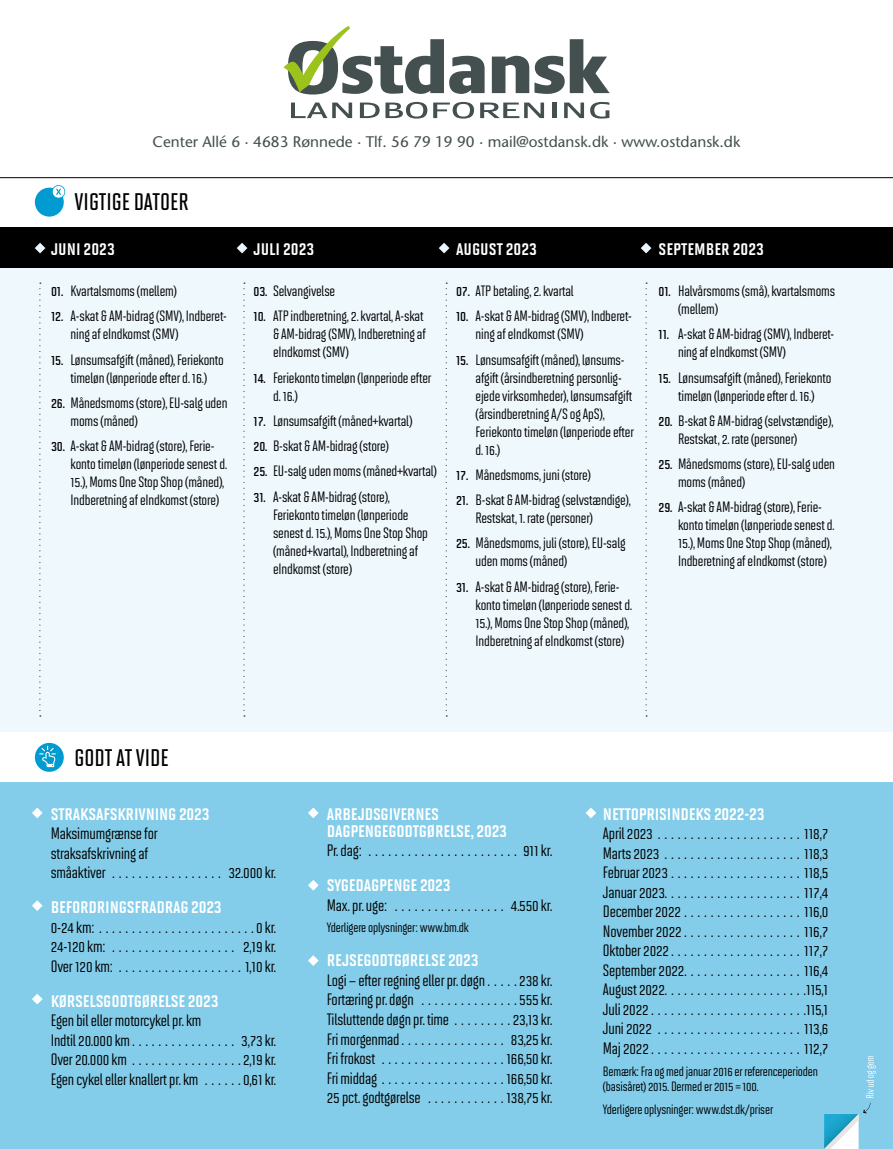
<style>
.page{position:relative;width:893px;height:1149px;background:#fff}
.page>*{position:absolute;margin:0;border:0;box-sizing:border-box;transform-origin:0 0}
.t1{font:24px "Solano Gothic MVB Sb Cap";color:#000}
.t2{font:19.5px/17.2px "Solano Gothic MVB Bd SC";letter-spacing:-.01em;color:#fff}
.t3{font:500 16.5px/19.5px "Solano Gothic MVB";letter-spacing:-.01em;color:#000;text-align:justify}
.t4{font:15.3px "Stone Sans";color:#444f50}
.t5{font:500 15px/18px "Solano Gothic MVB";letter-spacing:-.01em;color:#000}
.t6{font:500 13.5px/15px "Solano Gothic MVB";letter-spacing:-.01em;color:#000}
.s1{font-weight:600}
</style>
<div class="page">
<div style="left:0;top:258px;width:893px;height:473px;background:#eef8fd"></div>
<div style="left:0;top:782px;width:893px;height:366px;background:#83cdea"></div>
<div style="left:35px;top:188px;width:29px;height:28px;background:#009bd0;border-radius:50%"></div>
<svg style="left:52px;top:185px;width:13px;height:13px"></svg>
<svg style="left:35px;top:742px;width:29px;height:29px"></svg>
<svg style="left:39px;top:745px;width:17px;height:21px"></svg>
<div style="left:0;top:227px;width:893px;height:40px;background:#000"></div>
<svg style="left:824px;top:1056px;width:52px;height:92px"></svg>
<svg style="left:32px;top:807px;width:11px;height:11px"></svg>
<svg style="left:308px;top:807px;width:11px;height:11px"></svg>
<svg style="left:586px;top:807px;width:10px;height:11px"></svg>
<svg style="left:32px;top:900px;width:11px;height:10px"></svg>
<svg style="left:308px;top:880px;width:11px;height:10px"></svg>
<svg style="left:32px;top:994px;width:11px;height:10px"></svg>
<svg style="left:308px;top:955px;width:11px;height:10px"></svg>
<svg style="left:35px;top:243px;width:10px;height:10px"></svg>
<svg style="left:40px;top:283px;width:1px;height:433px"></svg>
<svg style="left:237px;top:243px;width:10px;height:10px"></svg>
<svg style="left:446px;top:283px;width:1px;height:433px"></svg>
<svg style="left:244px;top:283px;width:1px;height:433px"></svg>
<svg style="left:646px;top:283px;width:1px;height:433px"></svg>
<svg style="left:439px;top:243px;width:10px;height:10px"></svg>
<svg style="left:641px;top:243px;width:10px;height:10px"></svg>
<hr style="left:0;top:177px;width:893px;height:1px;background:#000">
<svg style="left:492px;top:39px;width:118px;height:55px"></svg>
<svg style="left:291px;top:102px;width:61px;height:16px"></svg>
<svg style="left:360px;top:102px;width:67px;height:16px"></svg>
<svg style="left:433px;top:102px;width:41px;height:16px"></svg>
<svg style="left:480px;top:102px;width:64px;height:16px"></svg>
<hr style="left:552px;top:102px;width:4px;height:16px;background:#444f50">
<svg style="left:564px;top:102px;width:20px;height:16px"></svg>
<svg style="left:590px;top:102px;width:19px;height:16px"></svg>
<svg style="left:283px;top:26px;width:202px;height:68px"></svg>
<p class="t4" style="left:153px;top:133px;width:589px">Center Allé 6 · 4683 Rønnede · Tlf. 56 79 19 90 · mail@ostdansk.dk · www.ostdansk.dk</p>
<h1 class="t1" style="left:75px;top:188px;width:116px">VIGTIGE DATOER</h1>
<h2 class="t2" style="left:51px;top:239px;width:65px">JUNI 2023</h2>
<p class="t5" style="left:51px;top:282px;width:127px"><span class="s1">01.</span> Kvartalsmoms (mellem)</p>
<p class="t5" style="left:71px;top:307px;width:158px;text-indent:-20px"><span class="s1">12.</span> A-skat &amp; AM-bidrag (SMV), Indberet&shy;ning af eIndkomst (SMV)</p>
<p class="t5" style="left:51px;top:350px;width:174px;text-align:center"><span class="s1">15.</span> Lønsumsafgift (måned), Feriekonto timeløn (lønperiode efter d. 16.)</p>
<p class="t5" style="left:71px;top:393px;width:158px;text-indent:-20px"><span class="s1">26.</span> Månedsmoms (store), EU-salg uden moms (måned)</p>
<p class="t5" style="left:71px;top:436px;width:158px;text-indent:-20px"><span class="s1">30.</span> A-skat &amp; AM-bidrag (store), Ferie&shy;konto timeløn (lønperiode senest d.<br>15.), Moms One Stop Shop (måned), Indberetning af eIndkomst (store)</p>
<h2 class="t2" style="left:254px;top:239px;width:62px">JULI 2023</h2>
<p class="t5" style="left:254px;top:282px;width:83px"><span class="s1">03.</span> Selvangivelse</p>
<p class="t5" style="left:273px;top:307px;width:154px;text-indent:-20px"><span class="s1">10.</span> ATP indberetning, 2. kvartal, A-skat &amp; AM-bidrag (SMV), Indberetning af eIndkomst (SMV)</p>
<p class="t5" style="left:273px;top:368px;width:160px;text-indent:-20px"><span class="s1">14.</span> Feriekonto timeløn (lønperiode efter d. 16.)</p>
<p class="t5" style="left:254px;top:411px;width:160px"><span class="s1">17.</span> Lønsumsafgift (måned+kvartal)</p>
<p class="t5" style="left:254px;top:436px;width:137px"><span class="s1">20.</span> B-skat &amp; AM-bidrag (store)</p>
<p class="t5" style="left:254px;top:462px;width:185px"><span class="s1">25.</span> EU-salg uden moms (måned+kvartal)</p>
<p class="t5" style="left:273px;top:487px;width:156px;text-indent:-20px"><span class="s1">31.</span> A-skat &amp; AM-bidrag (store),<br>Feriekonto timeløn (lønperiode senest d. 15.), Moms One Stop Shop (måned+kvartal), Indberetning af eIndkomst (store)</p>
<h2 class="t2" style="left:456px;top:239px;width:82px">AUGUST 2023</h2>
<p class="t5" style="left:456px;top:282px;width:119px"><span class="s1">07.</span> ATP betaling, 2. kvartal</p>
<p class="t5" style="left:476px;top:307px;width:158px;text-indent:-20px"><span class="s1">10.</span> A-skat &amp; AM-bidrag (SMV), Indberet&shy;ning af eIndkomst (SMV)</p>
<p class="t5" style="left:476px;top:350px;width:160px;text-indent:-20px"><span class="s1">15.</span> Lønsumsafgift (måned), lønsums&shy;afgift (årsindberetning personlig&shy;ejede virksomheder), lønsumsafgift (årsindberetning A/S og ApS),<br>Feriekonto timeløn (lønperiode efter d. 16.)</p>
<p class="t5" style="left:456px;top:465px;width:136px"><span class="s1">17.</span> Månedsmoms, juni (store)</p>
<p class="t5" style="left:476px;top:490px;width:157px;text-indent:-20px"><span class="s1">21.</span> B-skat &amp; AM-bidrag (selvstændige),<br>Restskat, 1. rate (personer)</p>
<p class="t5" style="left:476px;top:534px;width:152px;text-indent:-20px"><span class="s1">25.</span> Månedsmoms, juli (store), EU-salg uden moms (måned)</p>
<p class="t5" style="left:476px;top:577px;width:158px;text-indent:-20px"><span class="s1">31.</span> A-skat &amp; AM-bidrag (store), Ferie&shy;konto timeløn (lønperiode senest d.<br>15.), Moms One Stop Shop (måned), Indberetning af eIndkomst (store)</p>
<h2 class="t2" style="left:659px;top:239px;width:107px">SEPTEMBER 2023</h2>
<p class="t5" style="left:678px;top:282px;width:159px;text-indent:-20px"><span class="s1">01.</span> Halvårsmoms (små), kvartalsmoms (mellem)</p>
<p class="t5" style="left:678px;top:325px;width:158px;text-indent:-20px"><span class="s1">11.</span> A-skat &amp; AM-bidrag (SMV), Indberet&shy;ning af eIndkomst (SMV)</p>
<p class="t5" style="left:659px;top:368px;width:174px;text-align:center"><span class="s1">15.</span> Lønsumsafgift (måned), Feriekonto timeløn (lønperiode efter d. 16.)</p>
<p class="t5" style="left:678px;top:411px;width:157px;text-indent:-20px"><span class="s1">20.</span> B-skat &amp; AM-bidrag (selvstændige),<br>Restskat, 2. rate (personer)</p>
<p class="t5" style="left:678px;top:454px;width:158px;text-indent:-20px"><span class="s1">25.</span> Månedsmoms (store), EU-salg uden moms (måned)</p>
<p class="t5" style="left:678px;top:498px;width:158px;text-indent:-20px"><span class="s1">29.</span> A-skat &amp; AM-bidrag (store), Ferie&shy;konto timeløn (lønperiode senest d.<br>15.), Moms One Stop Shop (måned), Indberetning af eIndkomst (store)</p>
<h1 class="t1" style="left:75px;top:744px;width:96px">GODT AT VIDE</h1>
<h2 class="t2" style="left:51px;top:803px;width:160px">STRAKSAFSKRIVNING 2023</h2>
<p class="t3" style="left:51px;top:823px;width:227px;text-align:left">Maksimumgrænse for<br>straksafskrivning af<br>småaktiver . . . . . . . . . . . . . . . . . 32.000 kr.</p>
<h2 class="t2" style="left:51px;top:897px;width:172px">BEFORDRINGSFRADRAG 2023</h2>
<p class="t3" style="left:51px;top:916px;width:227px">0-24 km: . . . . . . . . . . . . . . . . . . . . . . . . 0 kr.<br>24-120 km: . . . . . . . . . . . . . . . . . . . 2,19 kr.<br>Over 120 km: . . . . . . . . . . . . . . . . . . . 1,10 kr.</p>
<h2 class="t2" style="left:51px;top:990px;width:169px">KØRSELSGODTGØRELSE 2023</h2>
<p class="t3" style="left:51px;top:1010px;width:227px;text-align:left">Egen bil eller motorcykel pr. km<br>Indtil 20.000 km . . . . . . . . . . . . . . . . 3,73 kr.<br>Over 20.000 km . . . . . . . . . . . . . . . . . 2,19 kr.<br>Egen cykel eller knallert pr. km . . . . . . 0,61 kr.</p>
<h2 class="t2" style="left:327px;top:803px;width:182px">ARBEJDSGIVERNES<br>DAGPENGEGODTGØRELSE, 2023</h2>
<p class="t3" style="left:327px;top:840px;width:227px">Pr. dag: . . . . . . . . . . . . . . . . . . . . . . . 911 kr.</p>
<h2 class="t2" style="left:327px;top:875px;width:125px">SYGEDAGPENGE 2023</h2>
<p class="t3" style="left:327px;top:895px;width:227px">Max. pr. uge: . . . . . . . . . . . . . . . . . 4.550 kr.</p>
<p class="t6" style="left:327px;top:919px;width:143px">Yderligere oplysninger: www.bm.dk</p>
<h2 class="t2" style="left:327px;top:950px;width:153px">REJSEGODTGØRELSE 2023</h2>
<p class="t3" style="left:327px;top:970px;width:227px">Logi – efter regning eller pr. døgn . . . . . 238 kr.<br>Fortæring pr. døgn . . . . . . . . . . . . . . . 555 kr.<br>Tilsluttende døgn pr. time . . . . . . . . . 23,13 kr.<br>Fri morgenmad . . . . . . . . . . . . . . . . 83,25 kr.<br>Fri frokost . . . . . . . . . . . . . . . . . . . 166,50 kr.<br>Fri middag . . . . . . . . . . . . . . . . . . . 166,50 kr.<br>25 pct. godtgørelse . . . . . . . . . . . . 138,75 kr.</p>
<h2 class="t2" style="left:603px;top:803px;width:163px">NETTOPRISINDEKS 2022-23</h2>
<p class="t3" style="left:603px;top:823px;width:227px">April 2023 . . . . . . . . . . . . . . . . . . . . . . 118,7<br>Marts 2023 . . . . . . . . . . . . . . . . . . . . . 118,3<br>Februar 2023 . . . . . . . . . . . . . . . . . . . . 118,5<br>Januar 2023.....................117,4<br>December 2022 . . . . . . . . . . . . . . . . . . 116,0<br>November 2022 . . . . . . . . . . . . . . . . . . 116,7<br>Oktober 2022 . . . . . . . . . . . . . . . . . . . . 117,7<br>September 2022..................116,4<br>August 2022......................115,1<br>Juli 2022 . . . . . . . . . . . . . . . . . . . . . . . .115,1<br>Juni 2022 . . . . . . . . . . . . . . . . . . . . . . 113,6<br>Maj 2022 . . . . . . . . . . . . . . . . . . . . . . . 112,7</p>
<p class="t6" style="left:603px;top:1063px;width:217px">Bemærk: Fra og med januar 2016 er referenceperioden (basisåret) 2015. Dermed er 2015 = 100.</p>
<p class="t6" style="left:603px;top:1101px;width:172px">Yderligere oplysninger: www.dst.dk/priser</p>
</div>
